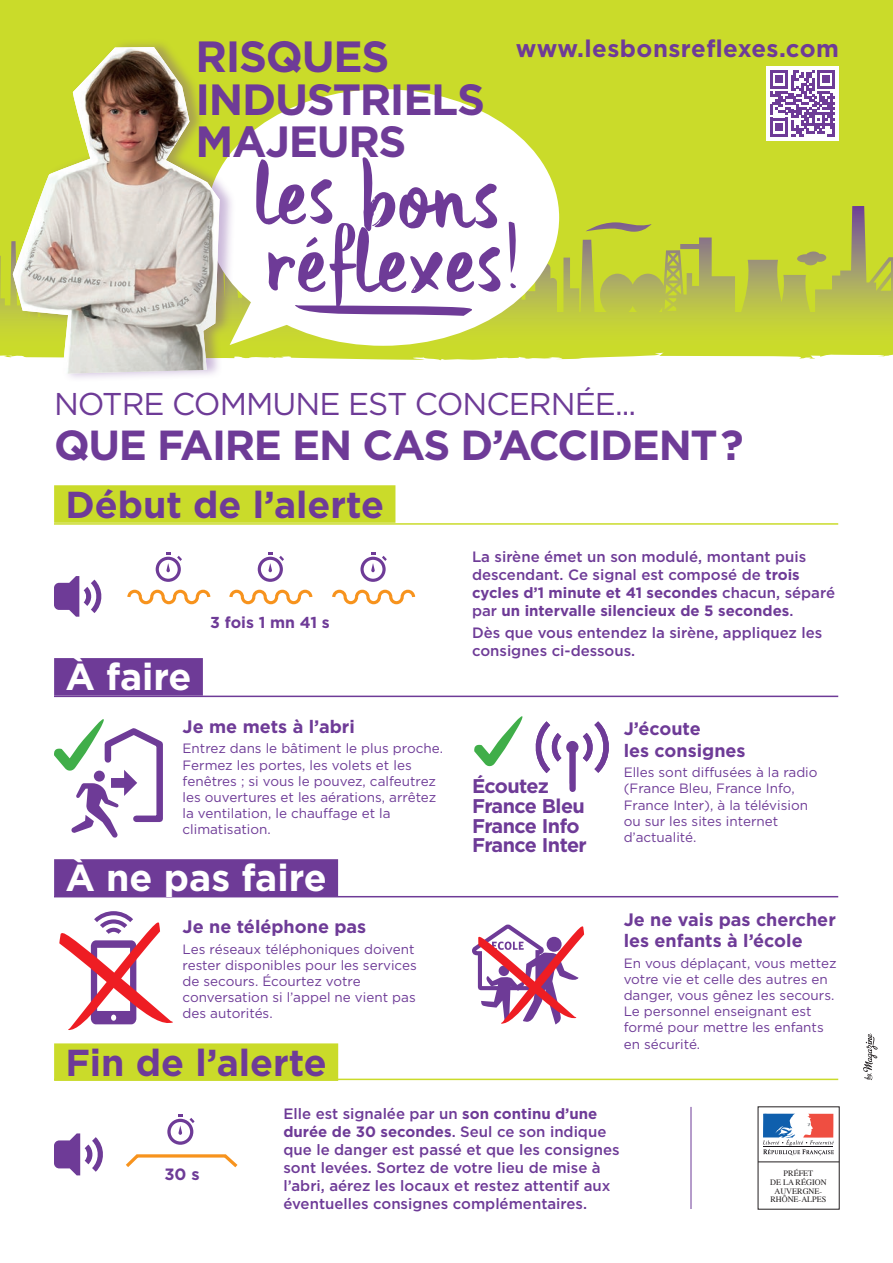
<style>
.page{position:relative;width:893px;height:1263px;background:#fff}
.page>*{position:absolute;margin:0;border:0;box-sizing:border-box;transform-origin:0 0}
.t1{font:100.5px "DK Uncle Edward";color:#6e3b97}
.t2{font:700 43.65px/42.3px "Gotham";letter-spacing:-.03em;color:#6e3b97}
.t3{font:700 42px "Gotham";letter-spacing:-.03em;color:#6e3b97}
.t4{font:700 37.5px "Gotham";color:#6e3b97}
.t5{font:700 37.5px "Gotham";color:#fff}
.t6{font:31.5px "Gotham";letter-spacing:-.03em;color:#6e3b97}
.t7{font:700 24px "Gotham";letter-spacing:.02em;color:#6e3b97}
.t8{font:700 19.8px/19.8px "Gotham";letter-spacing:-.03em;color:#6e3b97}
.t9{font:700 18px/21.6px "Gotham";color:#6e3b97}
.t10{font:700 16.35px "Gotham";color:#6e3b97}
.t11{font:700 15.9px "Gotham";color:#6e3b97}
.t12{font:500 15px/18px "Gotham";color:#6e3b97}
.t13{font:13.5px/16.2px "Gotham";color:#6e3b97}
.t14{font:8.25px/8.7px "Times";color:#231f20;text-align:center}
.t15{font:8.25px/9.9px "Times New Roman";color:#18151a;text-align:center}
.s1{font-weight:700}
</style>
<div class="page">
<div style="left:0;top:0;width:893px;height:329px;background:#cadb2a"></div>
<svg style="left:543px;top:206px;width:350px;height:65px"></svg>
<svg style="left:863px;top:1033px;width:15px;height:47px"></svg>
<div style="left:207px;top:89px;width:352px;height:257px;background:#fff;border-radius:50%"></div>
<svg style="left:0;top:271px;width:893px;height:89px"></svg>
<div style="left:766px;top:66px;width:73px;height:74px;background:#fff"></div>
<svg style="left:770px;top:70px;width:65px;height:66px"></svg>
<svg style="left:54px;top:719px;width:109px;height:119px"></svg>
<svg style="left:474px;top:716px;width:49px;height:50px"></svg>
<div style="left:569px;top:752px;width:7px;height:37px;background:#6e3b97"></div>
<svg style="left:535px;top:721px;width:74px;height:63px"></svg>
<svg style="left:550px;top:733px;width:11px;height:28px"></svg>
<svg style="left:472px;top:924px;width:112px;height:101px"></svg>
<svg style="left:59px;top:911px;width:114px;height:119px"></svg>
<svg style="left:54px;top:576px;width:48px;height:41px"></svg>
<svg style="left:127px;top:589px;width:84px;height:16px"></svg>
<svg style="left:229px;top:589px;width:84px;height:16px"></svg>
<svg style="left:332px;top:589px;width:84px;height:16px"></svg>
<svg style="left:166px;top:563px;width:4px;height:9px"></svg>
<svg style="left:166px;top:552px;width:4px;height:3px"></svg>
<svg style="left:177px;top:556px;width:5px;height:5px"></svg>
<div style="left:156px;top:557px;width:25px;height:25px;border:3px solid #6e3b97;border-radius:50%"></div>
<svg style="left:269px;top:563px;width:3px;height:9px"></svg>
<svg style="left:268px;top:552px;width:5px;height:3px"></svg>
<svg style="left:279px;top:556px;width:5px;height:5px"></svg>
<div style="left:258px;top:557px;width:25px;height:25px;border:3px solid #6e3b97;border-radius:50%"></div>
<svg style="left:371px;top:563px;width:4px;height:9px"></svg>
<svg style="left:371px;top:552px;width:4px;height:3px"></svg>
<svg style="left:382px;top:556px;width:5px;height:5px"></svg>
<div style="left:360px;top:557px;width:26px;height:25px;border:3px solid #6e3b97;border-radius:50%"></div>
<svg style="left:54px;top:1133px;width:49px;height:42px"></svg>
<svg style="left:179px;top:1125px;width:3px;height:10px"></svg>
<svg style="left:190px;top:1118px;width:5px;height:5px"></svg>
<div style="left:167px;top:1119px;width:26px;height:26px;border:3px solid #6e3b97;border-radius:50%"></div>
<svg style="left:126px;top:1154px;width:112px;height:14px"></svg>
<hr style="left:691px;top:1107px;width:1px;height:102px;background:#6e3b97">
<div style="left:54px;top:485px;width:341px;height:38px;background:#cadb2a"></div>
<div style="left:54px;top:1043px;width:284px;height:38px;background:#cadb2a"></div>
<div style="left:54px;top:658px;width:149px;height:38px;background:#6e3b97"></div>
<hr style="left:54px;top:696px;width:784px;height:1px;background:#6e3b97">
<hr style="left:54px;top:896px;width:784px;height:1px;background:#6e3b97">
<hr style="left:54px;top:1078px;width:784px;height:2px;background:#cadb2a">
<hr style="left:54px;top:523px;width:784px;height:2px;background:#cadb2a">
<div style="left:12px;top:38px;width:224px;height:344px;background:#6e3b97;opacity:.35"></div>
<img style="left:13px;top:47px;width:207px;height:327px">
<div style="left:54px;top:859px;width:284px;height:38px;background:#6e3b97"></div>
<svg style="left:763px;top:1113px;width:71px;height:43px"></svg>
<hr style="left:758px;top:1161px;width:81px;height:1px;background:#231f20">
<h3 class="t7" style="left:516px;top:32px;width:325px">www.lesbonsreflexes.com</h3>
<h2 class="t2" style="left:196px;top:36px;width:291px">RISQUES<br>INDUSTRIELS<br>MAJEURS</h2>
<h1 class="t1" style="left:254px;top:139px;width:246px">les bons</h1>
<h1 class="t1" style="left:266px;top:202px;width:253px">réflexes!</h1>
<h3 class="t6" style="left:54px;top:384px;width:584px">NOTRE COMMUNE EST CONCERNÉE...</h3>
<h3 class="t3" style="left:54px;top:418px;width:691px">QUE FAIRE EN CAS D’ACCIDENT ?</h3>
<h3 class="t4" style="left:65px;top:479px;width:320px">Début de l’alerte</h3>
<h3 class="t5" style="left:65px;top:652px;width:128px">À faire</h3>
<p class="t11" style="left:210px;top:611px;width:121px">3 fois 1 mn 41 s</p>
<h3 class="t9" style="left:183px;top:716px;width:174px">Je me mets à l’abri</h3>
<p class="t13" style="left:183px;top:740px;width:262px">Entrez dans le bâtiment le plus proche.<br>Fermez les portes, les volets et les fenêtres ; si vous le pouvez, calfeutrez les ouvertures et les aérations, arrêtez la ventilation, le chauffage et la climatisation.</p>
<h3 class="t5" style="left:65px;top:853px;width:263px">À ne pas faire</h3>
<h3 class="t9" style="left:183px;top:916px;width:185px">Je ne téléphone pas</h3>
<p class="t13" style="left:183px;top:940px;width:236px">Les réseaux téléphoniques doivent rester disponibles pour les services de secours. Écourtez votre conversation si l’appel ne vient pas des autorités.</p>
<h3 class="t4" style="left:65px;top:1037px;width:263px">Fin de l’alerte</h3>
<p class="t12" style="left:472px;top:547px;width:365px">La sirène émet un son modulé, montant puis descendant. Ce signal est composé de <span class="s1">trois cycles d’1 minute et 41 secondes</span> chacun, séparé par <span class="s1">un intervalle silencieux de 5 secondes</span>.</p>
<p class="t12" style="left:472px;top:623px;width:352px">Dès que vous entendez la sirène, appliquez les consignes ci-dessous.</p>
<h3 class="t8" style="left:472px;top:776px;width:116px">Écoutez<br>France Bleu<br>France Info<br>France Inter</h3>
<h3 class="t9" style="left:624px;top:718px;width:123px">J’écoute<br>les consignes</h3>
<p class="t13" style="left:624px;top:764px;width:195px">Elles sont diffusées à la radio (France Bleu, France Info,<br>France Inter), à la télévision ou sur les sites internet d’actualité.</p>
<h3 class="t9" style="left:624px;top:908px;width:214px">Je ne vais pas chercher les enfants à l’école</h3>
<p class="t13" style="left:624px;top:954px;width:214px">En vous déplaçant, vous mettez votre vie et celle des autres en danger, vous gênez les secours.<br>Le personnel enseignant est formé pour mettre les enfants en sécurité.</p>
<p class="t10" style="left:164px;top:1164px;width:37px">30 s</p>
<p class="t12" style="left:283px;top:1104px;width:338px">Elle est signalée par un <span class="s1">son continu d’une durée de 30 secondes</span>. Seul ce son indique que le danger est passé et que les consignes sont levées. Sortez de votre lieu de mise à l’abri, aérez les locaux et restez attentif aux éventuelles consignes complémentaires.</p>
<p class="t14" style="left:770px;top:1168px;width:58px">PRÉFET<br>DE LA RÉGION<br>AUVERGNE-<br>RHÔNE-ALPES</p>
<p class="t15" style="left:770px;top:1176px;width:58px">PRÉFET<br>DE LA RÉGION<br>AUVERGNE-</p>
</div>
